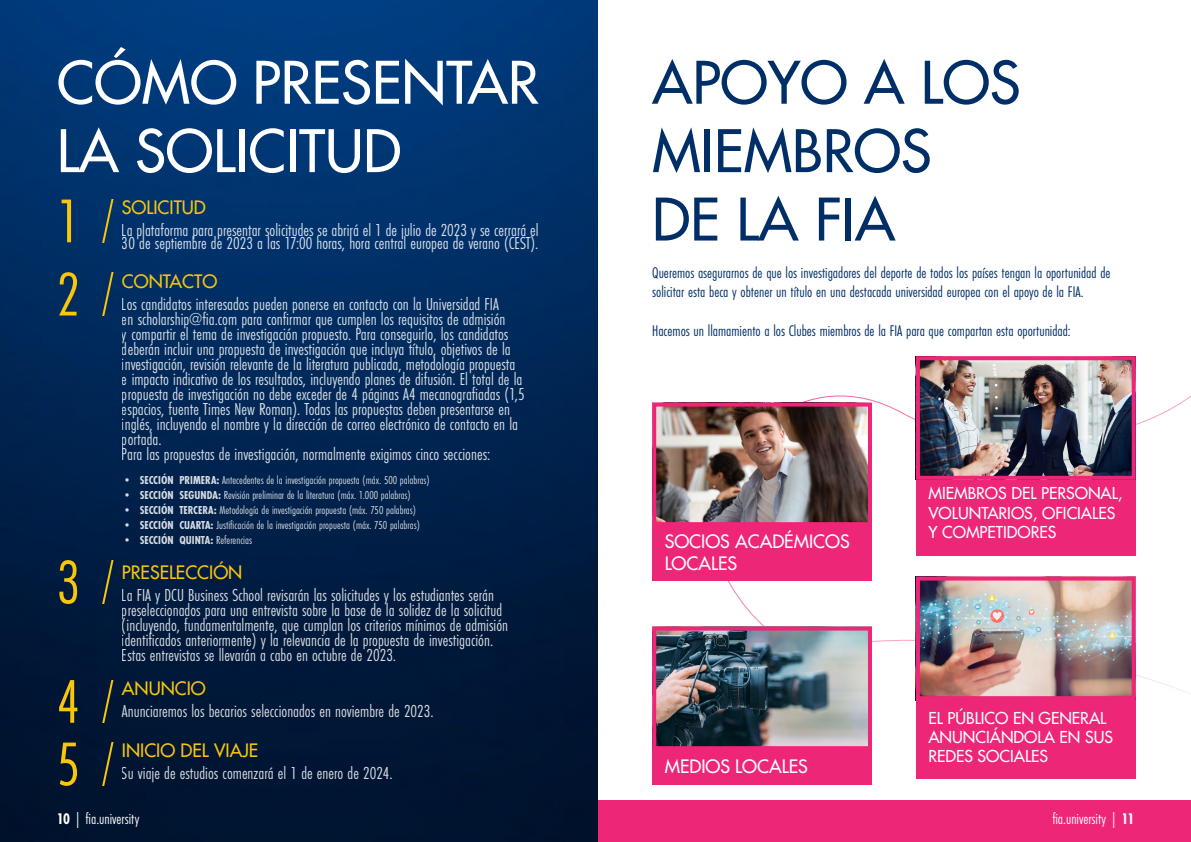
<style>
.page{position:relative;width:1191px;height:842px;background:#fff}
.page>*{position:absolute;margin:0;border:0;box-sizing:border-box;transform-origin:0 0}
.t1{font:64px "Futura PT Cond";color:#f9c60c}
.t2{font:500 57px/68.4px "Futura Std";color:#fff}
.t3{font:500 57px/68.4px "Futura Std";color:#002e66}
.t4{font:18px/15px "Futura PT Cond";color:#fff}
.t5{font:500 18px "Futura Std";color:#f9c60c}
.t6{font:500 18px/21.6px "Futura Std";color:#fff}
.t7{font:16px/19.2px "Futura PT Cond";color:#002e66}
.t8{font:500 16px/19.2px "Futura Std";color:#fff}
.t9{font:16px "Futura PT Cond";color:#fff}
.t10{font:12px "Futura PT Cond";color:#fff}
.t11{font:700 12px "Futura PT Cond";color:#fff}
.s1{font-weight:700}
.s2{font-weight:400}
</style>
<div class="page">
<div style="left:0;top:800px;width:1191px;height:42px;background:#ed2678"></div>
<img style="left:0;top:0;width:597px;height:842px">
<svg style="left:99px;top:200px;width:18px;height:42px"></svg>
<svg style="left:99px;top:273px;width:18px;height:42px"></svg>
<svg style="left:99px;top:561px;width:18px;height:42px"></svg>
<svg style="left:99px;top:680px;width:18px;height:43px"></svg>
<svg style="left:99px;top:743px;width:18px;height:42px"></svg>
<svg style="left:698px;top:356px;width:493px;height:423px"></svg>
<img style="left:921px;top:361px;width:209px;height:114px">
<div style="left:916px;top:356px;width:219px;height:124px;border:4px solid #ed2678"></div>
<img style="left:921px;top:581px;width:209px;height:114px">
<div style="left:916px;top:576px;width:219px;height:124px;border:4px solid #ed2678"></div>
<div style="left:916px;top:480px;width:219px;height:76px;background:#ed2678"></div>
<div style="left:916px;top:700px;width:219px;height:78px;background:#ed2678"></div>
<img style="left:657px;top:408px;width:210px;height:113px">
<div style="left:652px;top:403px;width:220px;height:123px;border:4px solid #ed2678"></div>
<div style="left:652px;top:525px;width:220px;height:56px;background:#ed2678"></div>
<img style="left:657px;top:631px;width:210px;height:114px">
<div style="left:652px;top:626px;width:220px;height:124px;border:4px solid #ed2678"></div>
<div style="left:652px;top:749px;width:220px;height:36px;background:#ed2678"></div>
<h2 class="t2" style="left:57px;top:49px;width:483px">CÓMO PRESENTAR<br>LA SOLICITUD</h2>
<p class="t5" style="left:122px;top:197px;width:85px">SOLICITUD</p>
<p class="t4" style="left:122px;top:223px;width:418px">La plataforma para presentar solicitudes se abrirá el 1 de julio de 2023 y se cerrará el</p>
<h1 class="t1" style="left:57px;top:184px;width:25px">1</h1>
<p class="t4" style="left:122px;top:236px;width:418px">30 de septiembre de 2023 a las 17:00 horas, hora central europea de verano (CEST).</p>
<p class="t5" style="left:122px;top:270px;width:97px">CONTACTO</p>
<p class="t4" style="left:122px;top:296px;width:404px">Los candidatos interesados pueden ponerse en contacto con la Universidad FIA<br>en scholarship@fia.com para confirmar que cumplen los requisitos de admisión<br>y compartir el tema de investigación propuesto. Para conseguirlo, los candidatos deberán incluir una propuesta de investigación que incluya título, objetivos de la investigación, revisión relevante de la literatura publicada, metodología propuesta e impacto indicativo de los resultados, incluyendo planes de difusión. El total de la propuesta de investigación no debe exceder de 4 páginas A4 mecanografiadas (1,5 espacios, fuente Times New Roman). Todas las propuestas deben presentarse en inglés, incluyendo el nombre y la dirección de correo electrónico de contacto en la portada.<br>Para las propuestas de investigación, normalmente exigimos cinco secciones:</p>
<p class="t10" style="left:122px;top:473px;width:309px"><span class="s1">• SECCIÓN PRIMERA:</span> Antecedentes de la investigación propuesta (máx. 500 palabras)</p>
<p class="t10" style="left:122px;top:488px;width:290px"><span class="s1">• SECCIÓN SEGUNDA:</span> Revisión preliminar de la literatura (máx. 1.000 palabras)</p>
<p class="t10" style="left:122px;top:503px;width:295px"><span class="s1">• SECCIÓN TERCERA:</span> Metodología de investigación propuesta (máx. 750 palabras)</p>
<p class="t10" style="left:122px;top:518px;width:299px"><span class="s1">• SECCIÓN CUARTA:</span> Justificación de la investigación propuesta (máx. 750 palabras)</p>
<p class="t11" style="left:122px;top:533px;width:132px">• SECCIÓN QUINTA: <span class="s2">Referencias</span></p>
<h1 class="t1" style="left:57px;top:257px;width:25px">2</h1>
<h1 class="t1" style="left:57px;top:545px;width:25px">3</h1>
<h1 class="t1" style="left:57px;top:664px;width:25px">4</h1>
<h1 class="t1" style="left:57px;top:727px;width:25px">5</h1>
<p class="t5" style="left:122px;top:561px;width:122px">PRESELECCIÓN</p>
<p class="t4" style="left:122px;top:587px;width:388px">La FIA y DCU Business School revisarán las solicitudes y los estudiantes serán preseleccionados para una entrevista sobre la base de la solidez de la solicitud (incluyendo, fundamentalmente, que cumplan los criterios mínimos de admisión identificados anteriormente) y la relevancia de la propuesta de investigación.<br>Estas entrevistas se llevarán a cabo en octubre de 2023.</p>
<p class="t5" style="left:122px;top:677px;width:85px">ANUNCIO</p>
<p class="t4" style="left:122px;top:703px;width:313px">Anunciaremos los becarios seleccionados en noviembre de 2023.</p>
<p class="t5" style="left:122px;top:739px;width:138px">INICIO DEL VIAJE</p>
<p class="t4" style="left:122px;top:766px;width:272px">Su viaje de estudios comenzará el 1 de enero de 2024.</p>
<p class="t9" style="left:57px;top:809px;width:84px"><span class="s1">10</span> | fia.university</p>
<h2 class="t3" style="left:652px;top:49px;width:370px">APOYO A LOS<br>MIEMBROS<br>DE LA FIA</h2>
<p class="t7" style="left:652px;top:263px;width:460px">Queremos asegurarnos de que los investigadores del deporte de todos los países tengan la oportunidad de solicitar esta beca y obtener un título en una destacada universidad europea con el apoyo de la FIA.</p>
<p class="t7" style="left:652px;top:321px;width:420px">Hacemos un llamamiento a los Clubes miembros de la FIA para que compartan esta oportunidad:</p>
<p class="t6" style="left:664px;top:531px;width:186px">SOCIOS ACADÉMICOS<br>LOCALES</p>
<p class="t6" style="left:664px;top:756px;width:144px">MEDIOS LOCALES</p>
<p class="t8" style="left:928px;top:484px;width:196px">MIEMBROS DEL PERSONAL,<br>VOLUNTARIOS, OFICIALES<br>Y COMPETIDORES</p>
<p class="t8" style="left:928px;top:708px;width:186px">EL PÚBLICO EN GENERAL<br>ANUNCIÁNDOLA EN SUS<br>REDES SOCIALES</p>
<p class="t9" style="left:1052px;top:809px;width:83px">fia.university | <span class="s1">11</span></p>
</div>
